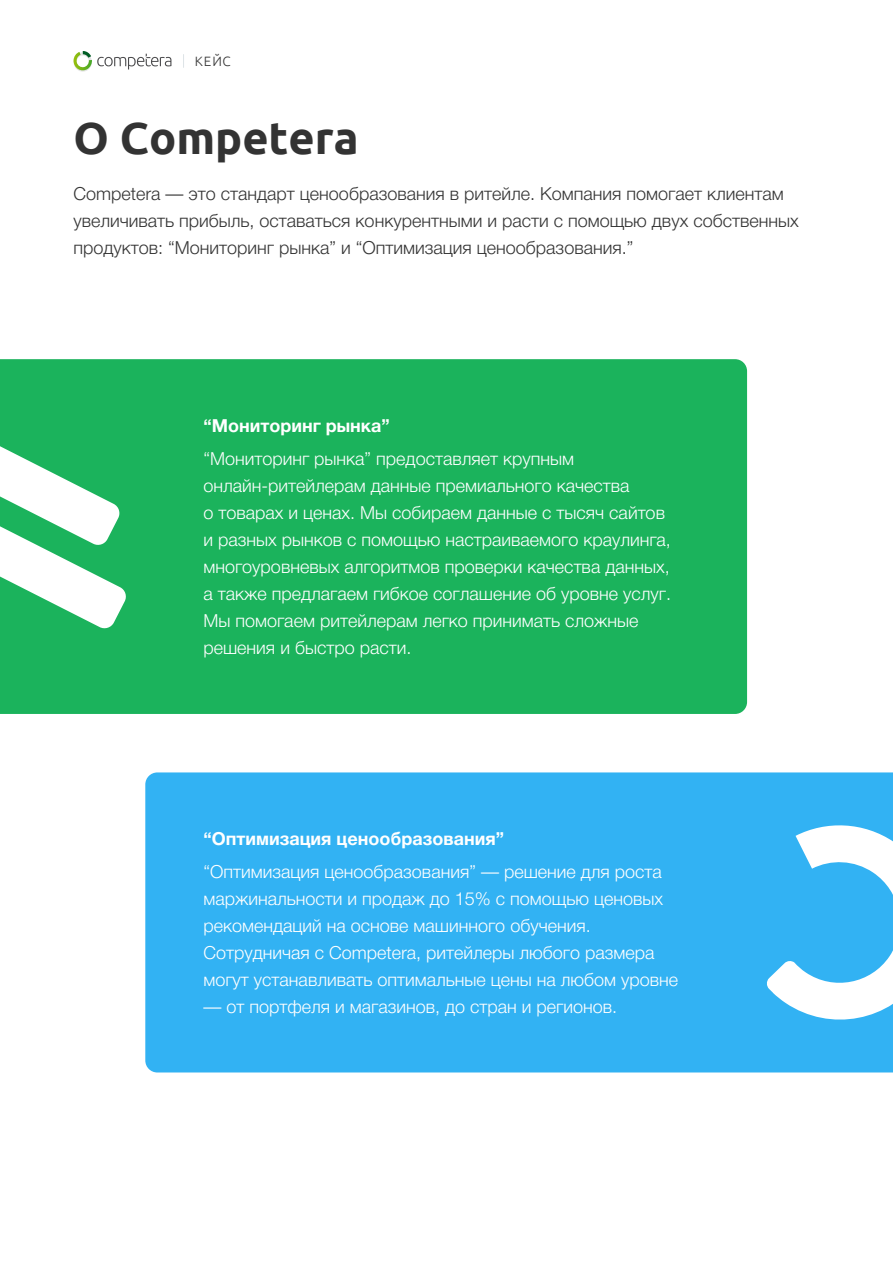
<style>
.page{position:relative;width:893px;height:1263px;background:#fff}
.page>*{position:absolute;margin:0;border:0;box-sizing:border-box;transform-origin:0 0}
.t1{font:700 45px "Ubuntu";color:#333}
.t2{font:300 18px/27px "Helvetica Neue Cyr";color:#fff}
.t3{font:300 18px/27px "Helvetica Neue Cyr";color:#333}
.t4{font:700 18px "Helvetica Neue Cyr";color:#fff}
.t5{font:300 13.5px "Ubuntu";color:#333}
</style>
<div class="page">
<div style="left:145px;top:772px;width:748px;height:300px;background:#32b2f3"></div>
<svg style="left:766px;top:820px;width:127px;height:213px"></svg>
<div style="left:0;top:359px;width:747px;height:355px;background:#1bb35c"></div>
<svg style="left:0;top:434px;width:127px;height:196px"></svg>
<svg style="left:183px;top:55px;width:1px;height:12px"></svg>
<svg style="left:73px;top:51px;width:98px;height:21px"></svg>
<p class="t5" style="left:195px;top:53px;width:37px">КЕЙС</p>
<h1 class="t1" style="left:74px;top:111px;width:287px">О Competera</h1>
<p class="t3" style="left:74px;top:180px;width:727px">Competera — это стандарт ценообразования в ритейле. Компания помогает клиентам увеличивать прибыль, оставаться конкурентными и расти с помощью двух собственных продуктов: “Мониторинг рынка” и “Оптимизация ценообразования.”</p>
<p class="t4" style="left:203px;top:415px;width:188px">“Мониторинг рынка”</p>
<p class="t2" style="left:203px;top:445px;width:469px">“Мониторинг рынка” предоставляет крупным онлайн-ритейлерам данные премиального качества<br>о товарах и ценах. Мы собираем данные с тысяч сайтов и разных рынков с помощью настраиваемого краулинга, многоуровневых алгоритмов проверки качества данных, а также предлагаем гибкое соглашение об уровне услуг.<br>Мы помогаем ритейлерам легко принимать сложные решения и быстро расти.</p>
<p class="t4" style="left:203px;top:828px;width:302px">“Оптимизация ценообразования”</p>
<p class="t2" style="left:203px;top:858px;width:476px">“Оптимизация ценообразования” — решение для роста маржинальности и продаж до 15% с помощью ценовых рекомендаций на основе машинного обучения.<br>Сотрудничая с Competera, ритейлеры любого размера могут устанавливать оптимальные цены на любом уровне</p>
<p class="t2" style="left:203px;top:993px;width:415px">— от портфеля и магазинов, до стран и регионов.</p>
</div>
